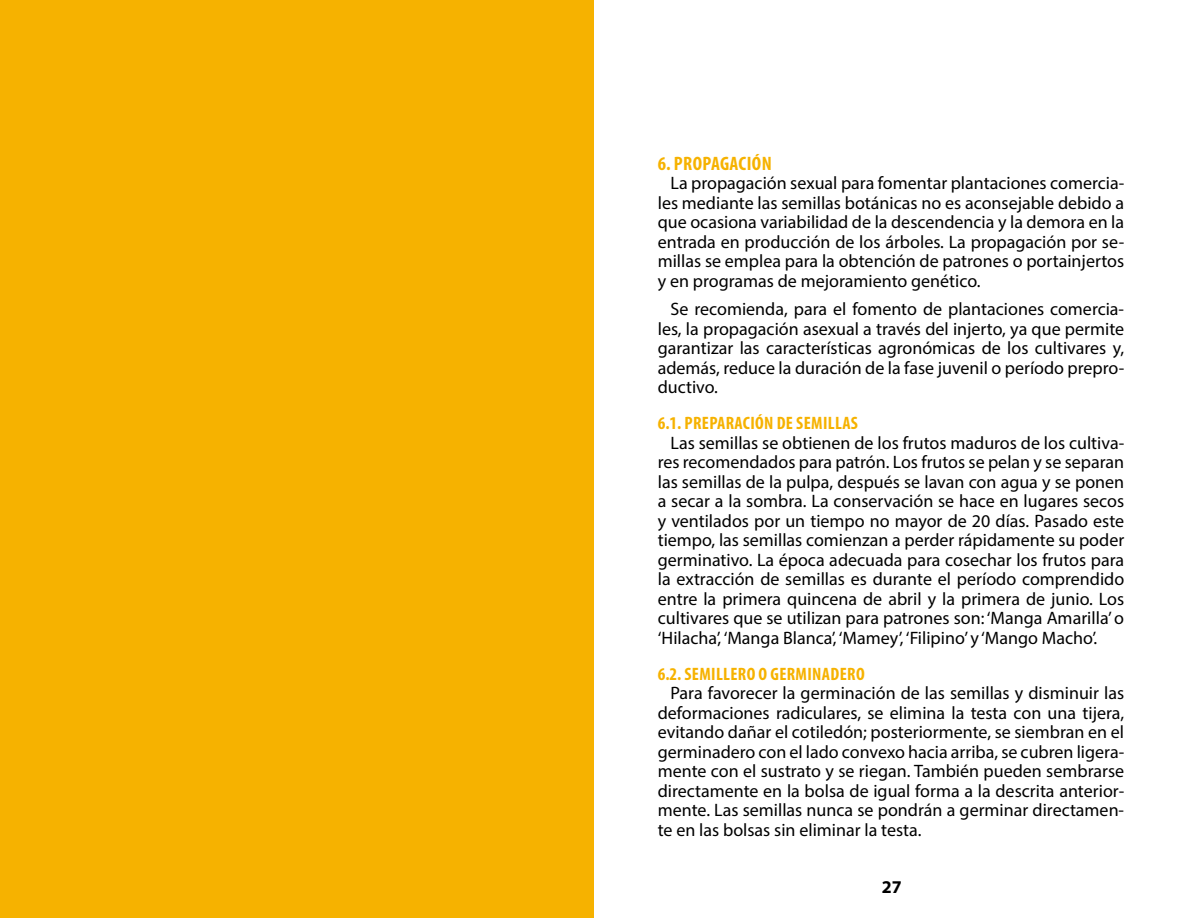
<style>
.page{position:relative;width:1188px;height:918px;background:#fff}
.page>*{position:absolute;margin:0;border:0;box-sizing:border-box;transform-origin:0 0}
.t1{font:700 condensed 19.5px "Myriad Pro";letter-spacing:.02em;color:#f6b200}
.t2{font:18px/19.5px "Myriad Pro";color:#000;text-align:justify}
.t3{font:700 condensed 18px "Myriad Pro";letter-spacing:.02em;color:#f6b200}
.t4{font:700 18px "Myriad Pro";color:#000}
</style>
<div class="page">
<div style="left:0;top:0;width:593px;height:918px;background:#f6b200"></div>
<p class="t1" style="left:658px;top:151px;width:116px">6. PROPAGACIÓN</p>
<p class="t2" style="left:658px;top:173px;width:468px;text-indent:13px">La propagación sexual para fomentar plantaciones comercia&shy;les mediante las semillas botánicas no es aconsejable debido a que ocasiona variabilidad de la descendencia y la demora en la entrada en producción de los árboles. La propagación por se&shy;millas se emplea para la obtención de patrones o portainjertos y en programas de mejoramiento genético.</p>
<p class="t2" style="left:658px;top:299px;width:468px;text-indent:13px">Se recomienda, para el fomento de plantaciones comercia&shy;les, la propagación asexual a través del injerto, ya que permite garantizar las características agronómicas de los cultivares y, además, reduce la duración de la fase juvenil o período prepro&shy;ductivo.</p>
<p class="t3" style="left:658px;top:412px;width:202px">6.1. PREPARACIÓN DE SEMILLAS</p>
<p class="t2" style="left:658px;top:433px;width:468px;text-indent:13px">Las semillas se obtienen de los frutos maduros de los cultiva&shy;res recomendados para patrón. Los frutos se pelan y se separan las semillas de la pulpa, después se lavan con agua y se ponen a secar a la sombra. La conservación se hace en lugares secos y ventilados por un tiempo no mayor de 20 días. Pasado este tiempo, las semillas comienzan a perder rápidamente su poder germinativo. La época adecuada para cosechar los frutos para la extracción de semillas es durante el período comprendido entre la primera quincena de abril y la primera de junio. Los cultivares que se utilizan para patrones son: ‘Manga Amarilla’ o ‘Hilacha’, ‘Manga Blanca’, ‘Mamey’, ‘Filipino’ y ‘Mango Macho’.</p>
<p class="t3" style="left:658px;top:662px;width:208px">6.2. SEMILLERO O GERMINADERO</p>
<p class="t2" style="left:658px;top:683px;width:468px;text-indent:13px">Para favorecer la germinación de las semillas y disminuir las deformaciones radiculares, se elimina la testa con una tijera, evitando dañar el cotiledón; posteriormente, se siembran en el germinadero con el lado convexo hacia arriba, se cubren ligera&shy;mente con el sustrato y se riegan. También pueden sembrarse directamente en la bolsa de igual forma a la descrita anterior&shy;mente. Las semillas nunca se pondrán a germinar directamen&shy;te en las bolsas sin eliminar la testa.</p>
<p class="t4" style="left:882px;top:875px;width:21px">27</p>
</div>
